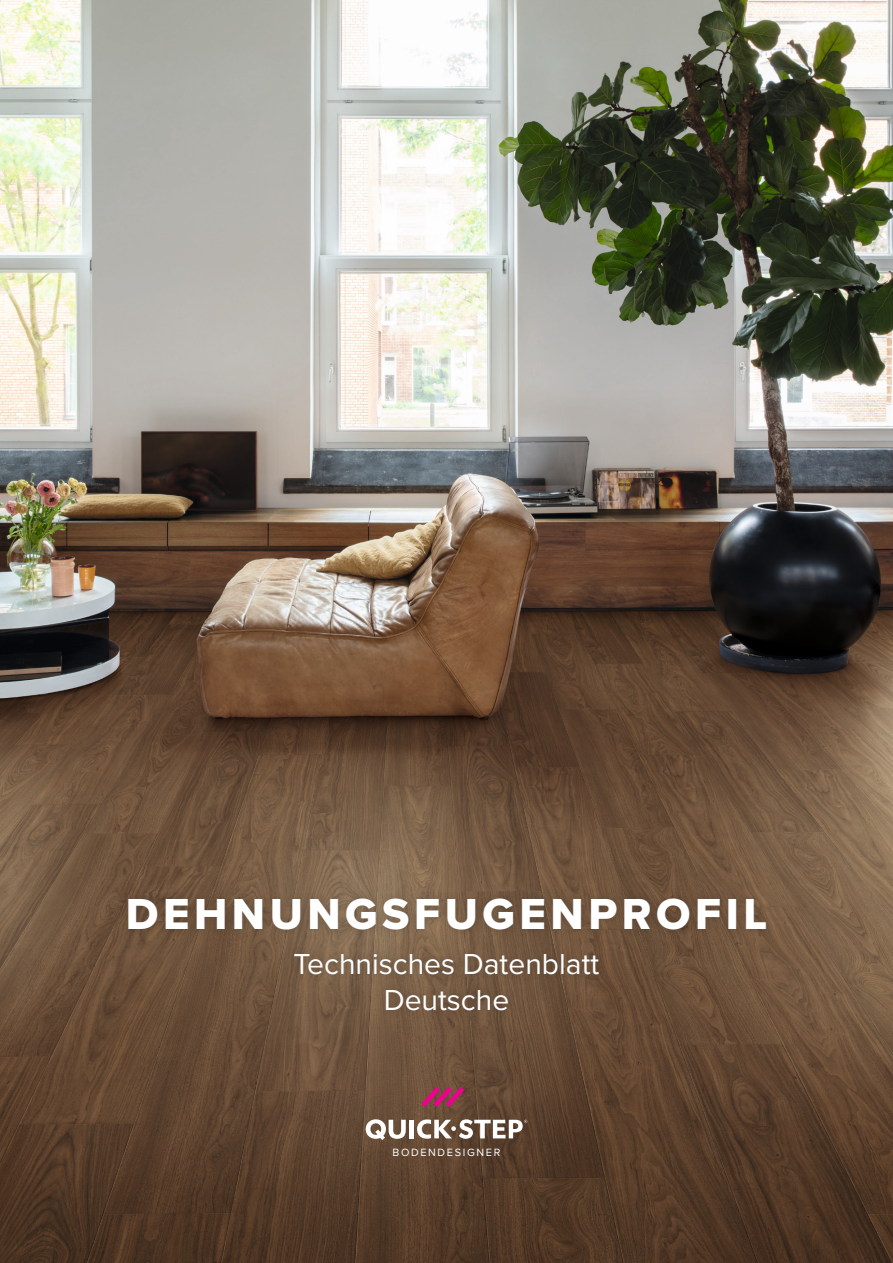
<style>
.page{position:relative;width:893px;height:1263px;background:#fff}
.page>*{position:absolute;margin:0;border:0;box-sizing:border-box;transform-origin:0 0}
.Cover-Title{font:45px "Proxima Nova Extrabld";letter-spacing:.1em;color:#fff}
.Cover-Subtitle{font:30px "Proxima Nova";color:#fff}
.Cover-Language{font:30px "Proxima Nova";color:#fff}
.FloorDesigners{font:10.95px "Proxima Nova";letter-spacing:.15em;color:#fff}
</style>
<div class="page">
<img style="left:0;top:0;width:893px;height:1263px">
<div style="left:120px;top:890px;width:654px;height:47px;background:#231f20;opacity:.25"></div>
<div style="left:287px;top:946px;width:319px;height:72px;background:#231f20;opacity:.25"></div>
<svg style="left:421px;top:1087px;width:43px;height:20px"></svg>
<svg style="left:366px;top:1119px;width:40px;height:21px"></svg>
<div style="left:409px;top:1120px;width:5px;height:18px;background:#fff"></div>
<svg style="left:417px;top:1119px;width:110px;height:20px"></svg>
<p class="Cover-Title" style="left:126px;top:880px;width:643px">DEHNUNGSFUGENPROFIL</p>
<p class="Cover-Subtitle" style="left:294px;top:942px;width:307px">Technisches Datenblatt</p>
<p class="Cover-Language" style="left:384px;top:978px;width:127px">Deutsche</p>
<p class="FloorDesigners" style="left:392px;top:1144px;width:109px">BODENDESIGNER</p>
</div>
